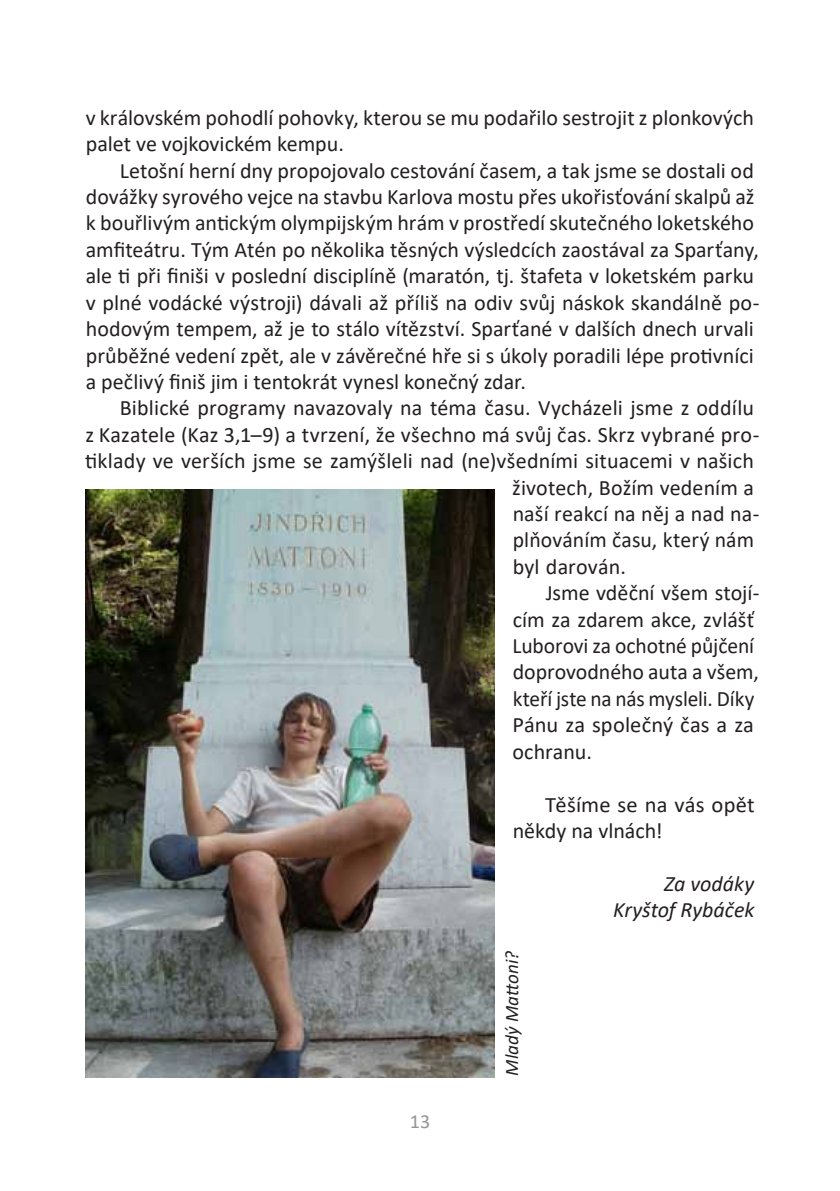
<style>
.page{position:relative;width:840px;height:1191px;background:#fff}
.page>*{position:absolute;margin:0;border:0;box-sizing:border-box;transform-origin:0 0}
.footnote{font:22px/26.4px "Calibri";color:#231f20}
.t1{font:italic 22px/26.4px "Calibri";letter-spacing:-.005em;color:#231f20;text-align:right}
.t2{font:20px "Calibri";color:#939598}
.footnote-2{font:italic 19px "Calibri";letter-spacing:.005em;color:#231f20}
</style>
<div class="page">
<img style="left:85px;top:490px;width:409px;height:587px">
<p class="footnote" style="left:86px;top:105px;width:669px">v královském pohodlí pohovky, kterou se mu podařilo sestrojit z plonkových palet ve vojkovickém kempu.</p>
<p class="footnote" style="left:86px;top:158px;width:675px;text-indent:34px">Letošní herní dny propojovalo cestování časem, a tak jsme se dostali od dovážky syrového vejce na stavbu Karlova mostu přes ukořisťování skalpů až k bouřlivým antickým olympijským hrám v prostředí skutečného loketského amfiteátru. Tým Atén po několika těsných výsledcích zaostával za Sparťany, ale ti při finiši v poslední disciplíně (maratón, tj. štafeta v loketském parku v plné vodácké výstroji) dávali až příliš na odiv svůj náskok skandálně po&shy;hodovým tempem, až je to stálo vítězství. Sparťané v dalších dnech urvali průběžné vedení zpět, ale v závěrečné hře si s úkoly poradili lépe protivníci a pečlivý finiš jim i tentokrát vynesl konečný zdar.</p>
<p class="footnote" style="left:120px;top:396px;width:635px">Biblické programy navazovaly na téma času. Vycházeli jsme z oddílu</p>
<p class="footnote" style="left:85px;top:422px;width:675px">z Kazatele (Kaz 3,1–9) a tvrzení, že všechno má svůj čas. Skrz vybrané pro-</p>
<p class="footnote" style="left:85px;top:448px;width:670px">tiklady ve verších jsme se zamýšleli nad (ne)všedními situacemi v našich</p>
<p class="footnote" style="left:512px;top:475px;width:243px">životech, Božím vedením a</p>
<p class="footnote" style="left:512px;top:501px;width:248px">naší reakcí na něj a nad na-</p>
<p class="footnote" style="left:512px;top:528px;width:243px">plňováním času, který nám</p>
<p class="footnote" style="left:512px;top:554px;width:115px">byl darován.</p>
<p class="footnote" style="left:512px;top:580px;width:248px;text-indent:33px">Jsme vděční všem stojí&shy;cím za zdarem akce, zvlášť<br>Luborovi za ochotné půjčení doprovodného auta a všem, kteří jste na nás mysleli. Díky<br>Pánu za společný čas a za ochranu.</p>
<p class="footnote" style="left:512px;top:792px;width:243px;text-indent:32px">Těšíme se na vás opět někdy na vlnách!</p>
<p class="t1" style="left:612px;top:869px;width:143px">Za vodáky<br>Kryštof Rybáček</p>
<p class="footnote-2" style="left:498px;top:1075px;width:126px;rotate:-90deg">Mladý Mattoni?</p>
<p class="t2" style="left:409px;top:1107px;width:22px">13</p>
</div>
